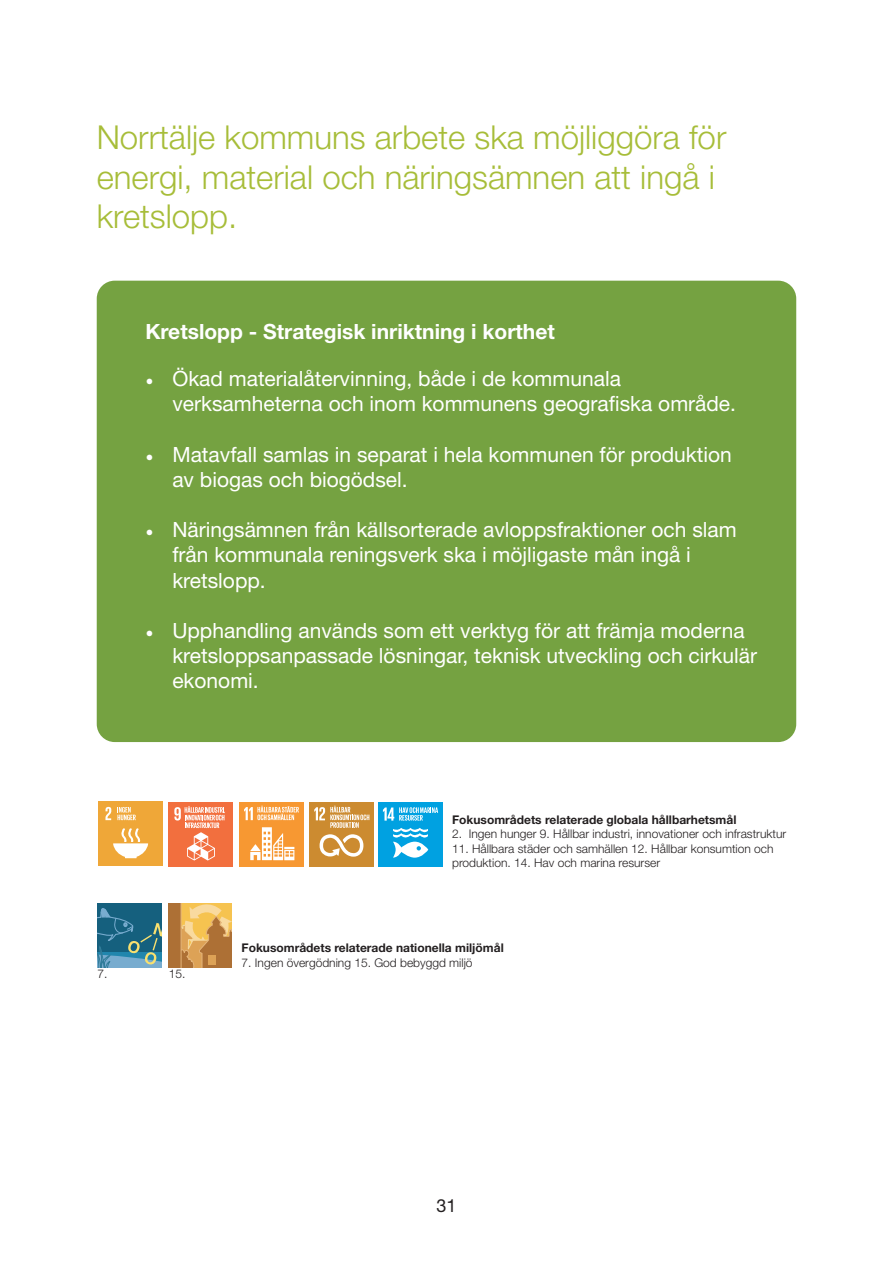
<style>
.page{position:relative;width:893px;height:1263px;background:#fff}
.page>*{position:absolute;margin:0;border:0;box-sizing:border-box;transform-origin:0 0}
.t1{font:300 33px/39.6px "Helvetica Neue LT Std";color:#a7bd39}
.t2{font:21px/25.2px "Helvetica Neue LT Std";color:#fff}
.t3{font:700 21px "Helvetica Neue LT Std";color:#fff}
.t4{font:18px "Helvetica Neue LT Std";color:#231f20}
.t5{font:300 12px/14.4px "Helvetica Neue LT Std";color:#231f20}
.t6{font:700 12px "Helvetica Neue LT Std";color:#231f20}
.s1{font-family:"Minion Pro"}
</style>
<div class="page">
<div style="left:97px;top:281px;width:699px;height:461px;background:#75a241;border-radius:18px"></div>
<div style="left:98px;top:801px;width:65px;height:65px;background:#efa738"></div>
<svg style="left:105px;top:807px;width:6px;height:13px"></svg>
<svg style="left:113px;top:828px;width:35px;height:30px"></svg>
<svg style="left:117px;top:807px;width:19px;height:13px"></svg>
<div style="left:168px;top:802px;width:65px;height:65px;background:#f26f3e"></div>
<svg style="left:174px;top:806px;width:51px;height:54px"></svg>
<div style="left:239px;top:802px;width:64px;height:64px;background:#f79832"></div>
<svg style="left:250px;top:827px;width:44px;height:33px"></svg>
<svg style="left:244px;top:806px;width:55px;height:14px"></svg>
<div style="left:309px;top:802px;width:65px;height:64px;background:#cc8b30"></div>
<svg style="left:320px;top:834px;width:43px;height:23px"></svg>
<svg style="left:314px;top:806px;width:55px;height:22px"></svg>
<div style="left:378px;top:802px;width:65px;height:65px;background:#00a1e1"></div>
<svg style="left:393px;top:828px;width:35px;height:30px"></svg>
<svg style="left:383px;top:807px;width:55px;height:14px"></svg>
<div style="left:98px;top:904px;width:64px;height:63px;background:#15607e"></div>
<svg style="left:98px;top:908px;width:64px;height:59px"></svg>
<svg style="left:168px;top:903px;width:64px;height:64px;background:#cf9a50"></svg>
<h1 class="t1" style="left:97px;top:117px;width:631px">Norrtälje kommuns arbete ska möjliggöra för energi, material och näringsämnen att ingå i kretslopp.</h1>
<p class="t3" style="left:145px;top:319px;width:411px">Kretslopp - Strategisk inriktning i korthet</p>
<p class="t2" style="left:172px;top:365px;width:565px;text-indent:-27px"><span class="s1">•</span> Ökad materialåtervinning, både i de kommunala verksamheterna och inom kommunens geografiska område.</p>
<p class="t2" style="left:172px;top:441px;width:561px;text-indent:-27px"><span class="s1">•</span> Matavfall samlas in separat i hela kommunen för produktion av biogas och biogödsel.</p>
<p class="t2" style="left:172px;top:517px;width:566px;text-indent:-27px"><span class="s1">•</span> Näringsämnen från källsorterade avloppsfraktioner och slam från kommunala reningsverk ska i möjligaste mån ingå i kretslopp.</p>
<p class="t2" style="left:172px;top:617px;width:586px;text-indent:-27px"><span class="s1">•</span> Upphandling används som ett verktyg för att främja moderna kretsloppsanpassade lösningar, teknisk utveckling och cirkulär ekonomi.</p>
<p class="t5" style="left:97px;top:967px;width:12px">7.</p>
<p class="t5" style="left:169px;top:967px;width:18px">15.</p>
<p class="t6" style="left:452px;top:812px;width:286px">Fokusområdets relaterade globala hållbarhetsmål</p>
<p class="t5" style="left:452px;top:826px;width:336px">2. Ingen hunger 9. Hållbar industri, innovationer och infrastruktur</p>
<p class="t5" style="left:452px;top:841px;width:323px">11. Hållbara städer och samhällen 12. Hållbar konsumtion och produktion. 14. Hav och marina resurser</p>
<p class="t6" style="left:242px;top:941px;width:264px">Fokusområdets relaterade nationella miljömål</p>
<p class="t5" style="left:242px;top:955px;width:232px">7. Ingen övergödning 15. God bebyggd miljö</p>
<p class="t4" style="left:436px;top:1194px;width:22px">31</p>
</div>
